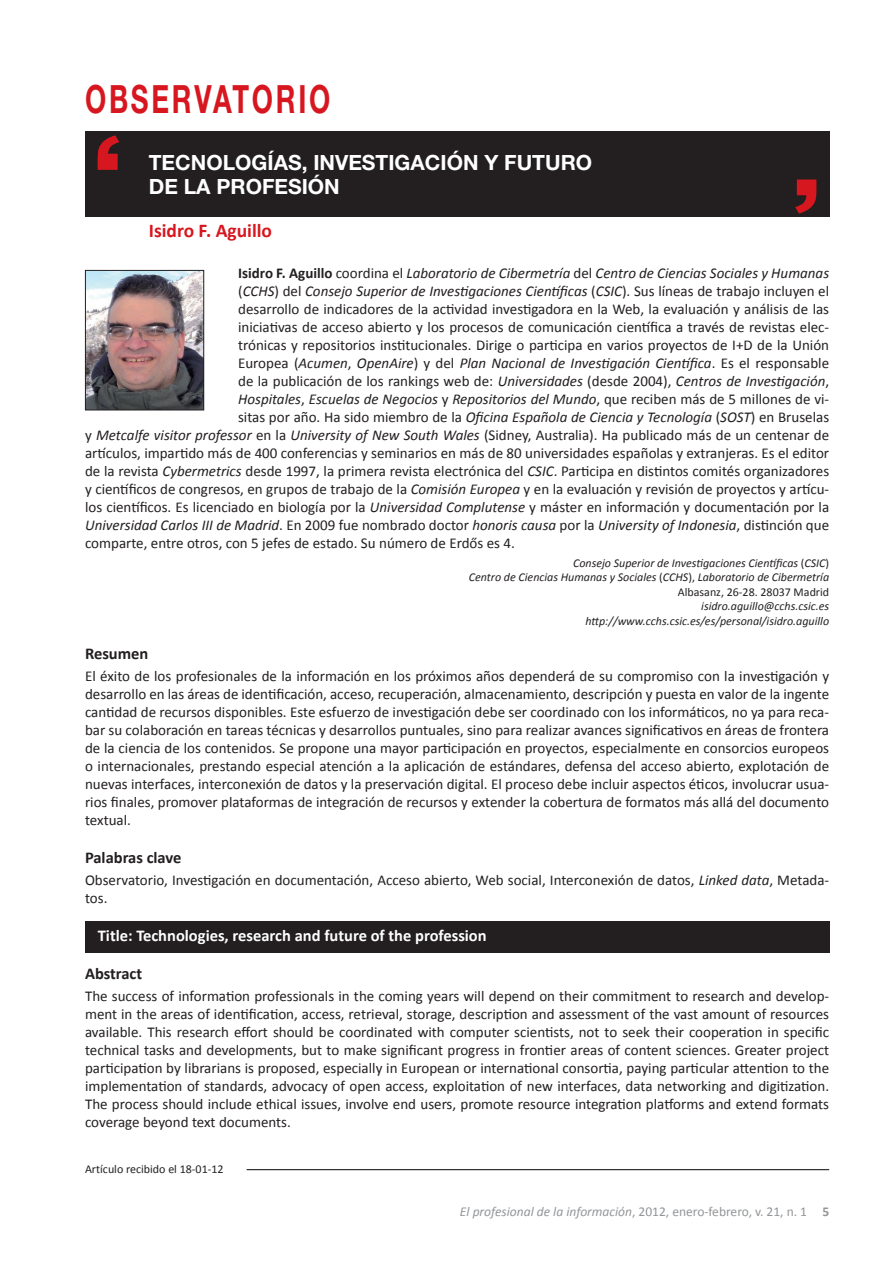
<style>
.page{position:relative;width:893px;height:1263px;background:#fff}
.page>*{position:absolute;margin:0;border:0;box-sizing:border-box;transform-origin:0 0}
.t1{font:700 39px "Helvetica Neue";letter-spacing:.1em;color:#d7171f;scale:.7 1}
.t2{font:700 21px "Helvetica Neue";color:#fff}
.t3{font:700 19.5px "Calibri";color:#d7171f}
.t4{font:700 16.5px "Calibri";color:#fff}
.t5{font:700 16.5px "Calibri";color:#231f20}
.t6{font:15px/18px "Calibri";color:#231f20;text-align:justify}
.t7{font:italic 15px "Calibri";color:#231f20}
.t8{font:italic 13.5px "Calibri";color:#939598}
.t9{font:italic 12px/14.4px "Calibri";color:#231f20;text-align:right}
.t10{font:12px "Calibri";color:#231f20}
.s1{font-weight:700;font-style:normal}
.s2{font-style:normal}
.s3{font-style:italic}
</style>
<div class="page">
<div style="left:85px;top:131px;width:744px;height:85px;background:#231f20"></div>
<svg style="left:795px;top:179px;width:21px;height:35px"></svg>
<div style="left:85px;top:921px;width:744px;height:32px;background:#231f20"></div>
<img style="left:87px;top:272px;width:115px;height:136px">
<div style="left:85px;top:270px;width:119px;height:140px;border:1px solid #231f20"></div>
<svg style="left:98px;top:135px;width:21px;height:35px"></svg>
<hr style="left:247px;top:1169px;width:582px;height:1px;background:#231f20">
<h1 class="t1" style="left:85px;top:75px;width:352px">OBSERVATORIO</h1>
<h2 class="t2" style="left:149px;top:149px;width:72px">TECNOLOGÍAS</h2>
<h2 class="t2" style="left:302px;top:149px;width:47px">, INVESTIGACI</h2>
<h2 class="t2" style="left:447px;top:149px;width:73px">ÓN Y FUTURO</h2>
<h2 class="t2" style="left:149px;top:174px;width:82px">DELAPROFESI</h2>
<h2 class="t2" style="left:308px;top:174px;width:33px">ÓN</h2>
<h3 class="t3" style="left:149px;top:218px;width:125px">Isidro F. Aguillo</h3>
<p class="t7" style="left:238px;top:263px;width:593px"><span class="s1">Isidro F. Aguillo</span> <span class="s2">coordina el</span> Laboratorio de Cibermetría <span class="s2">del</span> Centro de Ciencias Sociales y Humanas</p>
<p class="t7" style="left:238px;top:281px;width:593px"><span class="s2">(</span>CCHS<span class="s2">) del</span> Consejo Superior de Investigaciones Científicas <span class="s2">(</span>CSIC<span class="s2">). Sus líneas de trabajo incluyen el</span></p>
<p class="t6" style="left:238px;top:300px;width:593px">desarrollo de indicadores de la actividad investigadora en la Web, la evaluación y análisis de las</p>
<p class="t6" style="left:238px;top:318px;width:593px">iniciativas de acceso abierto y los procesos de comunicación científica a través de revistas elec-</p>
<p class="t6" style="left:238px;top:336px;width:592px">trónicas y repositorios institucionales. Dirige o participa en varios proyectos de I+D de la Unión</p>
<p class="t7" style="left:238px;top:353px;width:592px"><span class="s2">Europea (</span>Acumen<span class="s2">,</span> OpenAire<span class="s2">) y del</span> Plan Nacional de Investigación Científica<span class="s2">. Es el responsable</span></p>
<p class="t6" style="left:238px;top:372px;width:593px">de la publicación de los rankings web de: <span class="s3">Universidades</span> (desde 2004), <span class="s3">Centros de Investigación</span>,</p>
<p class="t7" style="left:238px;top:389px;width:593px">Hospitales<span class="s2">,</span> Escuelas de Negocios <span class="s2">y</span> Repositorios del Mundo<span class="s2">, que reciben más de 5 millones de vi-</span></p>
<p class="t6" style="left:238px;top:408px;width:593px">sitas por año. Ha sido miembro de la <span class="s3">Oficina Española de Ciencia y Tecnología</span> (<span class="s3">SOST</span>) en Bruselas</p>
<p class="t6" style="left:85px;top:426px;width:746px">y <span class="s3">Metcalfe visitor professor</span> en la <span class="s3">University of New South Wales</span> (Sidney, Australia). Ha publicado más de un centenar de</p>
<p class="t6" style="left:85px;top:444px;width:746px">artículos, impartido más de 400 conferencias y seminarios en más de 80 universidades españolas y extranjeras. Es el editor</p>
<p class="t6" style="left:85px;top:462px;width:746px">de la revista <span class="s3">Cybermetrics</span> desde 1997, la primera revista electrónica del <span class="s3">CSIC</span>. Participa en distintos comités organizadores</p>
<p class="t6" style="left:85px;top:480px;width:746px">y científicos de congresos, en grupos de trabajo de la <span class="s3">Comisión Europea</span> y en la evaluación y revisión de proyectos y artícu-</p>
<p class="t6" style="left:85px;top:498px;width:746px">los científicos. Es licenciado en biología por la <span class="s3">Universidad Complutense</span> y máster en información y documentación por la</p>
<p class="t7" style="left:85px;top:515px;width:746px">Universidad Carlos III de Madrid<span class="s2">. En 2009 fue nombrado doctor</span> honoris causa <span class="s2">por la</span> University of Indonesia<span class="s2">, distinción que</span></p>
<p class="t6" style="left:85px;top:534px;width:431px">comparte, entre otros, con 5 jefes de estado. Su número de Erdős es 4.</p>
<p class="t9" style="left:469px;top:555px;width:362px">Consejo Superior de Investigaciones Científicas <span class="s2">(</span>CSIC<span class="s2">)<br></span>Centro de Ciencias Humanas y Sociales <span class="s2">(</span>CCHS<span class="s2">),</span> Laboratorio de Cibermetría<br><span class="s2">Albasanz, 26-28. 28037 Madrid</span></p>
<p class="t9" style="left:585px;top:598px;width:245px">isidro.aguillo@cchs.csic.es http://www.cchs.csic.es/es/personal/isidro.aguillo</p>
<p class="t5" style="left:85px;top:643px;width:65px">Resumen</p>
<p class="t6" style="left:85px;top:667px;width:746px">El éxito de los profesionales de la información en los próximos años dependerá de su compromiso con la investigación y desarrollo en las áreas de identificación, acceso, recuperación, almacenamiento, descripción y puesta en valor de la ingente cantidad de recursos disponibles. Este esfuerzo de investigación debe ser coordinado con los informáticos, no ya para reca&shy;bar su colaboración en tareas técnicas y desarrollos puntuales, sino para realizar avances significativos en áreas de frontera de la ciencia de los contenidos. Se propone una mayor participación en proyectos, especialmente en consorcios europeos o internacionales, prestando especial atención a la aplicación de estándares, defensa del acceso abierto, explotación de nuevas interfaces, interconexión de datos y la preservación digital. El proceso debe incluir aspectos éticos, involucrar usua&shy;rios finales, promover plataformas de integración de recursos y extender la cobertura de formatos más allá del documento textual.</p>
<p class="t5" style="left:85px;top:847px;width:98px">Palabras clave</p>
<p class="t6" style="left:85px;top:871px;width:746px">Observatorio, Investigación en documentación, Acceso abierto, Web social, Interconexión de datos, <span class="s3">Linked data</span>, Metada&shy;tos.</p>
<p class="t4" style="left:98px;top:925px;width:390px">Title: Technologies, research and future of the profession</p>
<p class="t5" style="left:85px;top:963px;width:59px">Abstract</p>
<p class="t6" style="left:85px;top:987px;width:746px">The success of information professionals in the coming years will depend on their commitment to research and develop&shy;ment in the areas of identification, access, retrieval, storage, description and assessment of the vast amount of resources available. This research effort should be coordinated with computer scientists, not to seek their cooperation in specific technical tasks and developments, but to make significant progress in frontier areas of content sciences. Greater project participation by librarians is proposed, especially in European or international consortia, paying particular attention to the implementation of standards, advocacy of open access, exploitation of new interfaces, data networking and digitization.<br>The process should include ethical issues, involve end users, promote resource integration platforms and extend formats coverage beyond text documents.</p>
<p class="t10" style="left:85px;top:1162px;width:140px">Artículo recibido el 18-01-12</p>
<p class="t8" style="left:460px;top:1202px;width:349px">El profesional de la información<span class="s2">, 2012, enero-febrero, v. 21, n. 1</span></p>
</div>
